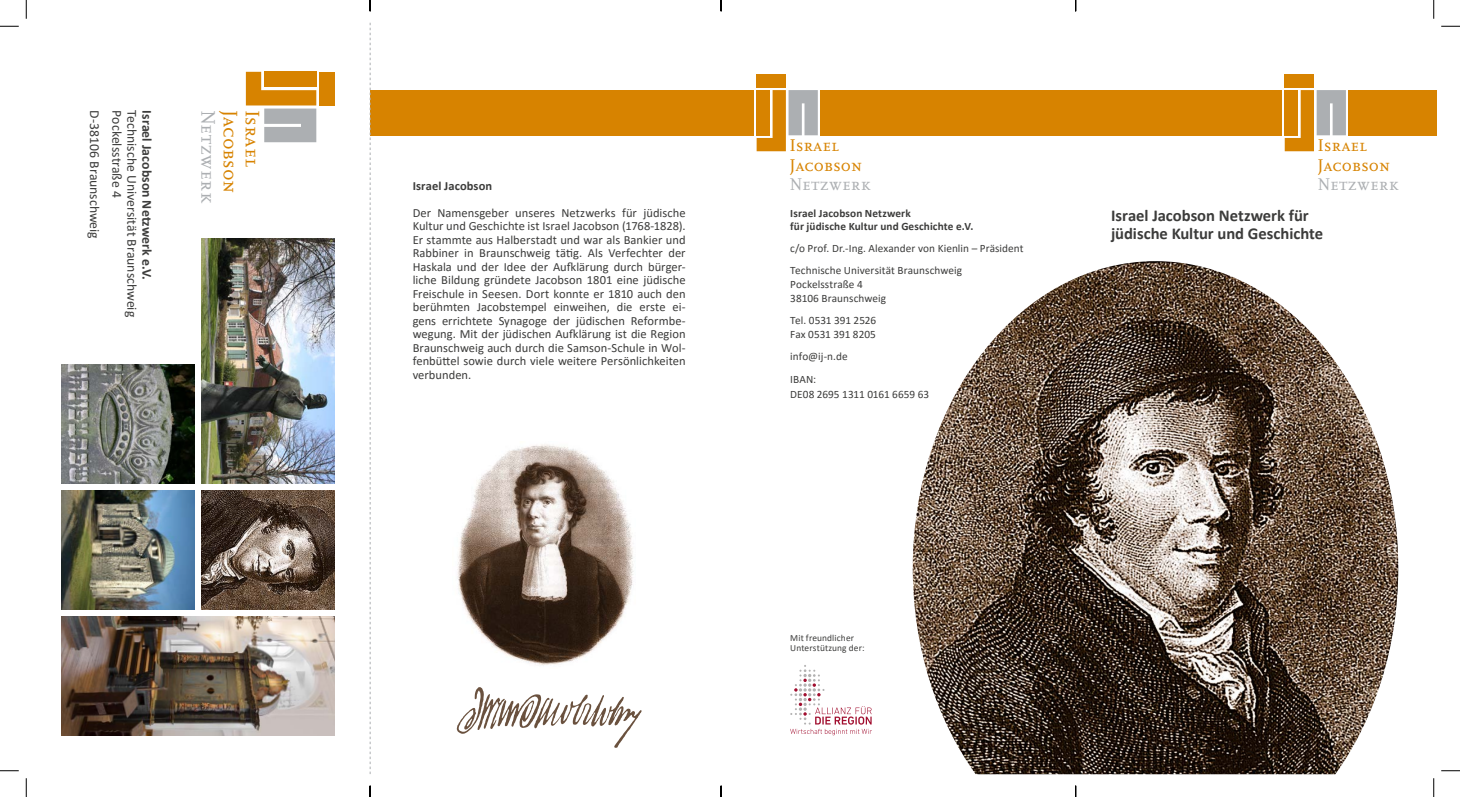
<style>
.page{position:relative;width:1460px;height:797px;background:#fff}
.page>*{position:absolute;margin:0;border:0;box-sizing:border-box;transform-origin:0 0}
.t1{font:20.38px "Scala Caps";letter-spacing:.005em;color:#d78300}
.t2{font:20.38px "Scala Caps";letter-spacing:.035em;color:#acafb2}
.t3{font:17.75px/19.1px "Scala Caps";letter-spacing:.005em;color:#d78300}
.t4{font:17.75px "Scala Caps";letter-spacing:.035em;color:#acafb2}
.t5{font:700 16.62px/17.9px "Calibri";color:#3c3c3b}
.t6{font:13.75px "Calibri";color:#3c3c3b}
.t7{font:700 13.75px "Calibri";letter-spacing:.005em;color:#3c3c3b}
.t8{font:12.5px/13.5px "Calibri";color:#3c3c3b;text-align:justify}
.t9{font:700 12.5px "Calibri";letter-spacing:.005em;color:#3c3c3b}
.t10{font:11.25px/22.5px "Calibri";letter-spacing:.005em;color:#3c3c3b}
.t11{font:700 11.25px/13.8px "Calibri";letter-spacing:.01em;color:#3c3c3b}
.t12{font:9.38px/10.1px "Calibri";letter-spacing:.01em;color:#3c3c3b}
</style>
<div class="page">
<img style="left:457px;top:444px;width:177px;height:222px">
<img style="left:202px;top:239px;width:133px;height:244px">
<img style="left:62px;top:616px;width:273px;height:119px">
<img style="left:62px;top:490px;width:133px;height:119px">
<img style="left:62px;top:365px;width:133px;height:118px">
<div style="left:756px;top:74px;width:29px;height:13px;background:#d78300"></div>
<svg style="left:756px;top:90px;width:61px;height:61px"></svg>
<div style="left:370px;top:90px;width:383px;height:45px;background:#d78300"></div>
<div style="left:319px;top:72px;width:16px;height:33px;background:#d78300"></div>
<svg style="left:246px;top:72px;width:70px;height:70px"></svg>
<div style="left:820px;top:90px;width:461px;height:45px;background:#d78300"></div>
<div style="left:1348px;top:90px;width:88px;height:45px;background:#d78300"></div>
<div style="left:1284px;top:74px;width:29px;height:13px;background:#d78300"></div>
<svg style="left:1284px;top:90px;width:61px;height:61px"></svg>
<svg style="left:456px;top:687px;width:185px;height:60px"></svg>
<svg style="left:370px;top:23px;width:1px;height:751px"></svg>
<img style="left:202px;top:490px;width:133px;height:119px">
<svg style="left:790px;top:665px;width:82px;height:70px"></svg>
<img style="left:912px;top:261px;width:486px;height:513px">
<svg style="left:0;top:25px;width:19px;height:2px"></svg>
<svg style="left:1441px;top:25px;width:18px;height:2px"></svg>
<svg style="left:0;top:770px;width:19px;height:1px"></svg>
<svg style="left:1441px;top:770px;width:18px;height:1px"></svg>
<svg style="left:25px;top:0;width:2px;height:19px"></svg>
<svg style="left:25px;top:778px;width:2px;height:19px"></svg>
<svg style="left:1433px;top:0;width:1px;height:19px"></svg>
<svg style="left:1433px;top:778px;width:1px;height:19px"></svg>
<svg style="left:369px;top:0;width:2px;height:11px"></svg>
<svg style="left:369px;top:785px;width:2px;height:12px"></svg>
<svg style="left:720px;top:0;width:2px;height:11px"></svg>
<svg style="left:720px;top:785px;width:2px;height:12px"></svg>
<svg style="left:1075px;top:785px;width:1px;height:12px"></svg>
<p class="t6" style="left:104px;top:110px;width:130px;rotate:90deg">D-38106 Braunschweig</p>
<p class="t6" style="left:127px;top:110px;width:89px;rotate:90deg">Pockelsstraße 4</p>
<p class="t6" style="left:142px;top:110px;width:208px;rotate:90deg">Technische Universität Braunschweig</p>
<p class="t7" style="left:157px;top:110px;width:171px;rotate:90deg">Israel Jacobson Netzwerk e.V.</p>
<h1 class="t2" style="left:219px;top:110px;width:95px;rotate:90deg">Netzwerk</h1>
<h1 class="t1" style="left:241px;top:110px;width:85px;rotate:90deg">Jacobson</h1>
<h1 class="t1" style="left:263px;top:110px;width:58px;rotate:90deg">Israel</h1>
<p class="t9" style="left:412px;top:177px;width:81px">Israel Jacobson</p>
<p class="t8" style="left:412px;top:205px;width:274px">Der Namensgeber unseres Netzwerks für jüdische Kultur und Geschichte ist Israel Jacobson (1768-1828).<br>Er stammte aus Halberstadt und war als Bankier und Rabbiner in Braunschweig tätig. Als Verfechter der Haskala und der Idee der Aufklärung durch bürger&shy;liche Bildung gründete Jacobson 1801 eine jüdische Freischule in Seesen. Dort konnte er 1810 auch den berühmten Jacobstempel einweihen, die erste ei&shy;gens errichtete Synagoge der jüdischen Reformbe&shy;wegung. Mit der jüdischen Aufklärung ist die Region Braunschweig auch durch die Samson-Schule in Wol&shy;fenbüttel sowie durch viele weitere Persönlichkeiten verbunden.</p>
<h2 class="t3" style="left:789px;top:136px;width:74px">Israel<br>Jacobson</h2>
<h2 class="t4" style="left:789px;top:174px;width:83px">Netzwerk</h2>
<p class="t11" style="left:790px;top:206px;width:185px">Israel Jacobson Netzwerk<br>für jüdische Kultur und Geschichte e.V.</p>
<p class="t10" style="left:790px;top:236px;width:235px">c/o Prof. Dr.-Ing. Alexander von Kienlin – Präsident<br>Technische Universität Braunschweig</p>
<p class="t10" style="left:790px;top:277px;width:97px;line-height:13.8px">Pockelsstraße 4<br>38106 Braunschweig</p>
<p class="t10" style="left:790px;top:313px;width:87px;line-height:13.8px">Tel. 0531 391 2526<br>Fax 0531 391 8205</p>
<p class="t10" style="left:790px;top:345px;width:59px">info@ij-n.de<br>IBAN:</p>
<p class="t10" style="left:790px;top:383px;width:140px">DE08 2695 1311 0161 6659 63</p>
<h2 class="t3" style="left:1317px;top:136px;width:74px">Israel<br>Jacobson</h2>
<h2 class="t4" style="left:1317px;top:174px;width:83px">Netzwerk</h2>
<h3 class="t5" style="left:1111px;top:206px;width:214px">Israel Jacobson Netzwerk für jüdische Kultur und Geschichte</h3>
<p class="t12" style="left:790px;top:632px;width:76px">Mit freundlicher<br>Unterstützung der:</p>
</div>
